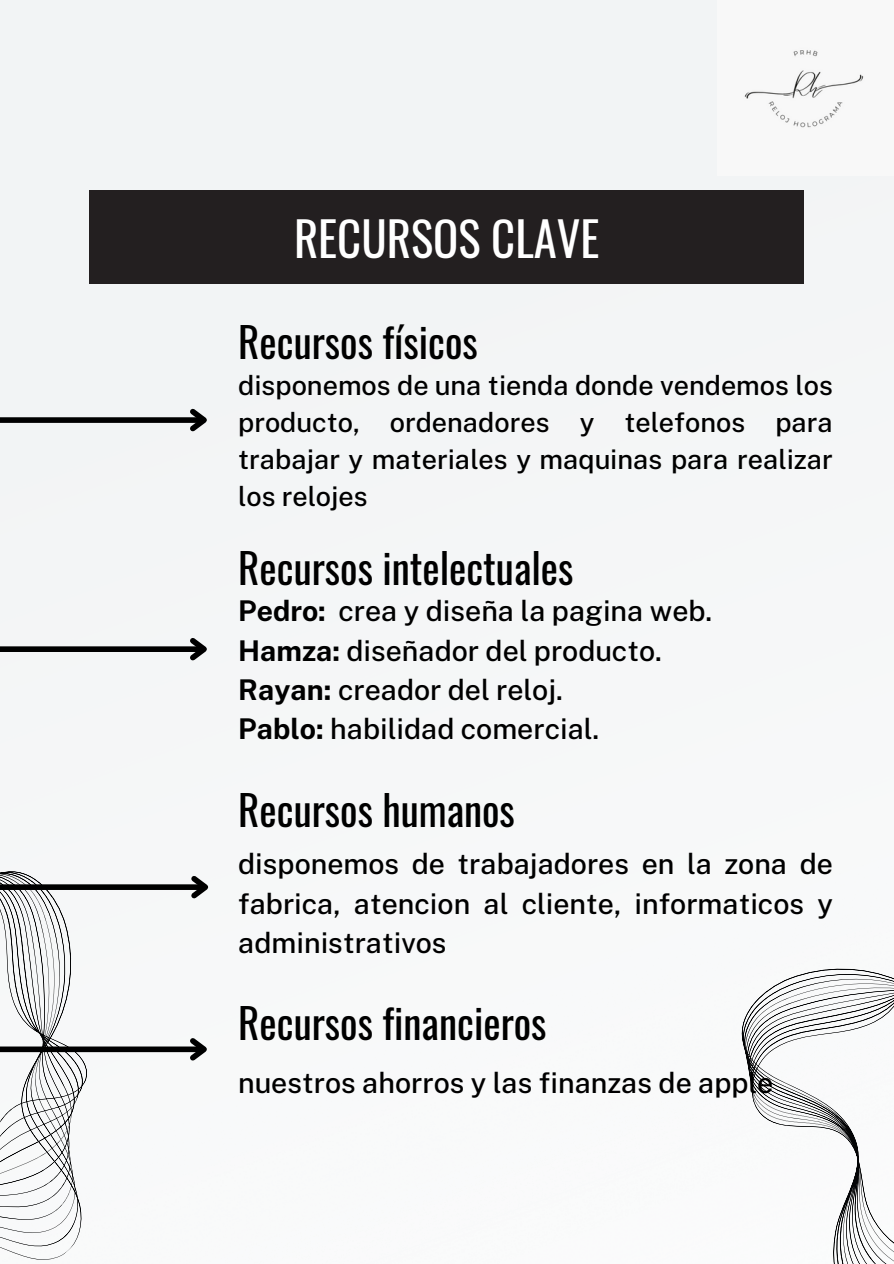
<style>
.page{position:relative;width:894px;height:1264px;background:#fff}
.page>*{position:absolute;margin:0;border:0;box-sizing:border-box;transform-origin:0 0}
.t1{font:46.8px "Oswald";color:#fff}
.t2{font:40.95px "Oswald";color:#000}
.t3{font:500 28.5px/39.3px "Public Sans";color:#000;text-align:justify}
.t4{font:500 27px/37.2px "Public Sans";color:#000;text-align:justify}
.s1{font-weight:700}
</style>
<div class="page">
<div style="left:0;top:0;width:893px;height:744px;background:#f3f5f6"></div>
<svg style="left:0;top:871px;width:185px;height:389px"></svg>
<div style="left:89px;top:190px;width:714px;height:93px;background:#231f20"></div>
<div style="left:0;top:417px;width:204px;height:6px;background:#000"></div>
<svg style="left:185px;top:404px;width:28px;height:32px"></svg>
<div style="left:0;top:646px;width:204px;height:6px;background:#000"></div>
<svg style="left:185px;top:633px;width:28px;height:32px"></svg>
<div style="left:0;top:884px;width:205px;height:6px;background:#000"></div>
<svg style="left:186px;top:875px;width:23px;height:24px"></svg>
<svg style="left:741px;top:968px;width:152px;height:295px"></svg>
<img style="left:717px;top:0;width:176px;height:175px">
<div style="left:0;top:1046px;width:204px;height:6px;background:#000"></div>
<svg style="left:185px;top:1038px;width:22px;height:23px"></svg>
<p class="t1" style="left:294px;top:202px;width:307px">RECURSOS CLAVE</p>
<p class="t2" style="left:238px;top:310px;width:241px">Recursos físicos</p>
<p class="t4" style="left:238px;top:366px;width:596px">disponemos de una tienda donde vendemos los producto, ordenadores y telefonos para trabajar y materiales y maquinas para realizar los relojes</p>
<p class="t2" style="left:238px;top:536px;width:337px">Recursos intelectuales</p>
<p class="t3" style="left:238px;top:591px;width:475px"><span class="s1">Pedro:</span> crea y diseña la pagina web.</p>
<p class="t3" style="left:238px;top:630px;width:425px"><span class="s1">Hamza:</span> diseñador del producto.</p>
<p class="t3" style="left:238px;top:670px;width:326px"><span class="s1">Rayan:</span> creador del reloj.</p>
<p class="t3" style="left:238px;top:709px;width:362px"><span class="s1">Pablo:</span> habilidad comercial.</p>
<p class="t2" style="left:238px;top:778px;width:278px">Recursos humanos</p>
<p class="t3" style="left:238px;top:844px;width:596px">disponemos de trabajadores en la zona de fabrica, atencion al cliente, informaticos y administrativos</p>
<p class="t2" style="left:238px;top:991px;width:310px">Recursos financieros</p>
<p class="t3" style="left:238px;top:1063px;width:536px">nuestros ahorros y las finanzas de apple</p>
</div>
